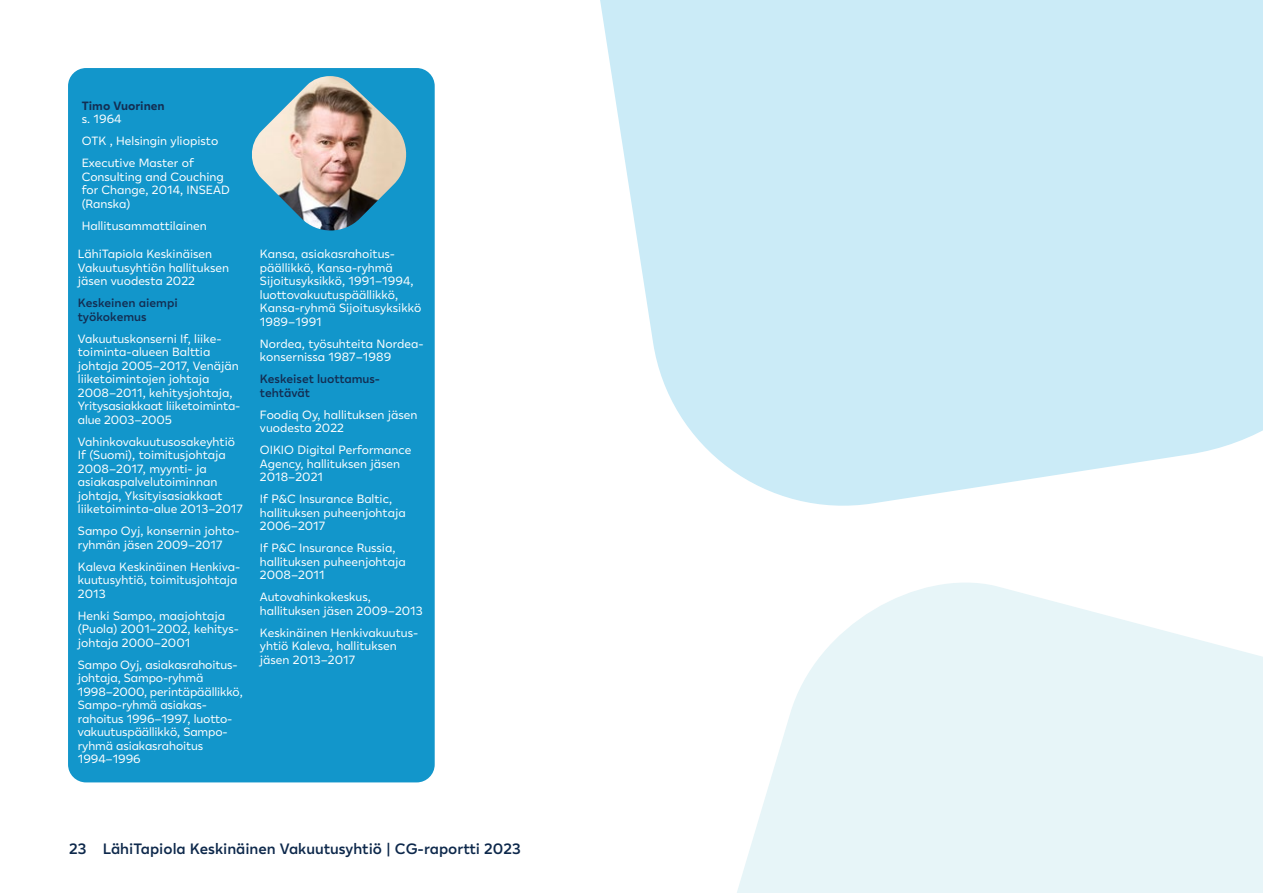
<style>
.page{position:relative;width:1263px;height:893px;background:#fff}
.page>*{position:absolute;margin:0;border:0;box-sizing:border-box;transform-origin:0 0}
.t1{font:600 15px "Lahi Tapiola Sans";color:#0d284b}
.tehtävät{font:12px/13.5px "Lahi Tapiola Sans";color:#fff}
.tehtävät-2{font:600 12px/13.5px "Lahi Tapiola Sans";color:#122e53}
.tehtävät-3{font:700 12px "Lahi Tapiola Sans";color:#122e53}
</style>
<div class="page">
<div style="left:68px;top:68px;width:367px;height:714px;background:#1296cb;border-radius:18px"></div>
<img style="left:252px;top:76px;width:155px;height:155px">
<svg style="left:600px;top:0;width:663px;height:506px;background:#d0edf7"></svg>
<svg style="left:737px;top:583px;width:526px;height:310px;fill:#e7f5f8"></svg>
<p class="tehtävät-3" style="left:82px;top:96px;width:84px">Timo Vuorinen</p>
<p class="tehtävät" style="left:82px;top:111px;width:41px">s. 1964</p>
<p class="tehtävät" style="left:82px;top:133px;width:138px">OTK , Helsingin yliopisto</p>
<p class="tehtävät" style="left:82px;top:155px;width:150px">Executive Master of<br>Consulting and Couching for Change, 2014, INSEAD (Ranska)</p>
<p class="tehtävät" style="left:82px;top:218px;width:127px">Hallitusammattilainen</p>
<p class="tehtävät" style="left:78px;top:247px;width:153px">LähiTapiola Keskinäisen<br>Vakuutusyhtiön hallituksen jäsen vuodesta 2022</p>
<p class="tehtävät-2" style="left:78px;top:296px;width:101px">Keskeinen aiempi työkokemus</p>
<p class="tehtävät" style="left:78px;top:331px;width:162px">Vakuutuskonserni If, liike&shy;toiminta-alueen Balttia johtaja 2005–2017, Venäjän liiketoimintojen johtaja<br>2008–2011, kehitysjohtaja,<br>Yritysasiakkaat liiketoiminta-- alue 2003–2005</p>
<p class="tehtävät" style="left:78px;top:434px;width:166px">Vahinkovakuutusosakeyhtiö<br>If (Suomi), toimitusjohtaja<br>2008–2017, myynti- ja asiakaspalvelutoiminnan johtaja, Yksityisasiakkaat liiketoiminta-alue 2013–2017</p>
<p class="tehtävät" style="left:78px;top:524px;width:163px">Sampo Oyj, konsernin johto&shy;ryhmän jäsen 2009–2017</p>
<p class="tehtävät" style="left:78px;top:559px;width:164px">Kaleva Keskinäinen Henkiva&shy;kuutusyhtiö, toimitusjohtaja<br>2013</p>
<p class="tehtävät" style="left:78px;top:608px;width:163px">Henki Sampo, maajohtaja (Puola) 2001–2002, kehitys&shy;johtaja 2000–2001</p>
<p class="tehtävät" style="left:78px;top:657px;width:166px">Sampo Oyj, asiakasrahoitus&shy;johtaja, Sampo-ryhmä<br>1998–2000, perintäpäällikkö,<br>Sampo-ryhmä asiakas&shy;rahoitus 1996–1997, luotto&shy;vakuutuspäällikkö, Sampo&shy;ryhmä asiakasrahoitus<br>1994–1996</p>
<p class="tehtävät" style="left:260px;top:247px;width:163px">Kansa, asiakasrahoitus&shy;päällikkö, Kansa-ryhmä<br>Sijoitusyksikkö, 1991–1994, luottovakuutuspäällikkö,<br>Kansa-ryhmä Sijoitusyksikkö<br>1989–1991</p>
<p class="tehtävät" style="left:260px;top:336px;width:164px">Nordea, työsuhteita Nordea&shy;konsernissa 1987–1989</p>
<p class="tehtävät-2" style="left:260px;top:372px;width:122px">Keskeiset luottamus&shy;tehtävät</p>
<p class="tehtävät" style="left:260px;top:407px;width:159px">Foodiq Oy, hallituksen jäsen vuodesta 2022</p>
<p class="tehtävät" style="left:260px;top:443px;width:153px">OIKIO Digital Performance<br>Agency, hallituksen jäsen<br>2018–2021</p>
<p class="tehtävät" style="left:260px;top:492px;width:147px">If P&amp;C Insurance Baltic, hallituksen puheenjohtaja<br>2006–2017</p>
<p class="tehtävät" style="left:260px;top:541px;width:147px">If P&amp;C Insurance Russia, hallituksen puheenjohtaja<br>2008–2011</p>
<p class="tehtävät" style="left:260px;top:590px;width:164px">Autovahinkokeskus, hallituksen jäsen 2009–2013</p>
<p class="tehtävät" style="left:260px;top:625px;width:160px">Keskinäinen Henkivakuutus&shy;yhtiö Kaleva, hallituksen jäsen 2013–2017</p>
<p class="t1" style="left:69px;top:837px;width:453px">23 LähiTapiola Keskinäinen Vakuutusyhtiö | CG-raportti 2023</p>
</div>
